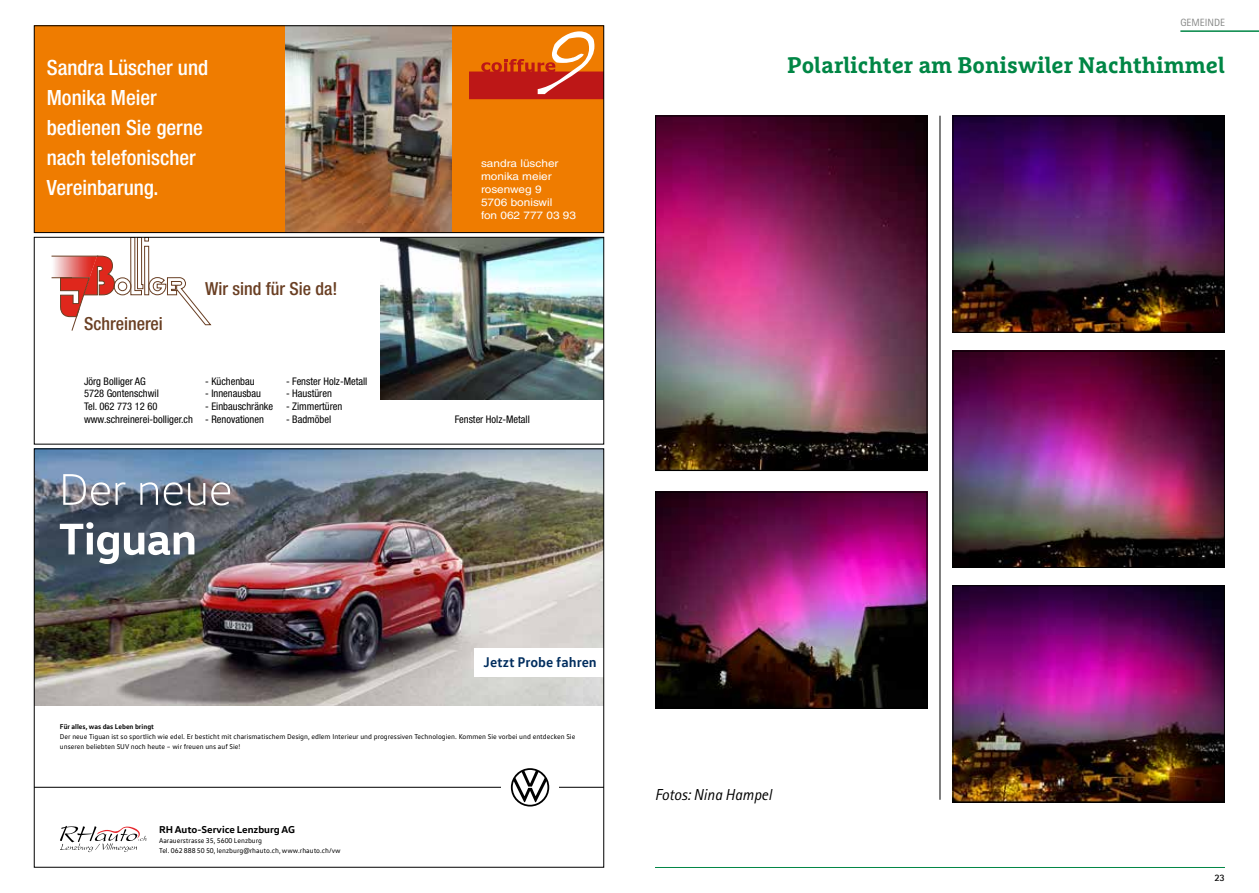
<style>
.page{position:relative;width:1259px;height:893px;background:#fff}
.page>*{position:absolute;margin:0;border:0;box-sizing:border-box;transform-origin:0 0}
.t1{font:700 22.5px "Marselis Slab Pro";color:#008645}
.t2{font:500 condensed 21px/30px "Helvetica Neue LT Std";color:#fff}
.t3{font:500 condensed 18px "Helvetica Neue LT Std";color:#6a3f23}
.t4{font:italic 15.9px "Rotis Sans Serif Std";color:#000}
.t5{font:700 14.25px "VW Text";color:#002d5e}
.t6{font:10.65px/12.8px "Helvetica LT Std";color:#fff;scale:1.11 1}
.t7{font:condensed 10.5px/12.6px "Helvetica Neue LT Std";color:#000}
.t8{font:10.5px "Rotis Sans Serif Std";color:#868786}
.t9{font:700 10.2px "VW Head";color:#000}
.t10{font:700 9.9px "Rotis Sans Serif Std";color:#000}
.t11{font:7.2px/9.6px "VW Text";color:#000}
.t12{font:700 7.2px "VW Text";color:#000}
</style>
<div class="page">
<hr style="left:1180px;top:30px;width:79px;height:2px;background:#008645">
<hr style="left:655px;top:867px;width:570px;height:1px;background:#008645">
<svg style="left:51px;top:239px;width:161px;height:92px"></svg>
<img style="left:381px;top:239px;width:221px;height:160px">
<div style="left:34px;top:237px;width:570px;height:207px;border:1px solid #000"></div>
<div style="left:34px;top:26px;width:570px;height:207px;background:#ef7c00"></div>
<svg style="left:469px;top:31px;width:133px;height:68px"></svg>
<img style="left:285px;top:28px;width:167px;height:203px">
<div style="left:34px;top:26px;width:570px;height:207px;border:1px solid #000"></div>
<img style="left:36px;top:451px;width:566px;height:402px">
<img style="left:657px;top:118px;width:268px;height:351px">
<div style="left:655px;top:116px;width:272px;height:355px;border:1px solid #000"></div>
<img style="left:954px;top:118px;width:268px;height:213px">
<div style="left:952px;top:116px;width:272px;height:217px;border:1px solid #000"></div>
<img style="left:954px;top:353px;width:268px;height:213px">
<div style="left:952px;top:351px;width:272px;height:217px;border:1px solid #000"></div>
<img style="left:657px;top:494px;width:268px;height:213px">
<div style="left:655px;top:492px;width:272px;height:217px;border:1px solid #000"></div>
<img style="left:954px;top:587px;width:268px;height:213px">
<div style="left:952px;top:585px;width:272px;height:217px;border:1px solid #000"></div>
<hr style="left:939px;top:116px;width:1px;height:684px;background:#000">
<h2 class="t2" style="left:47px;top:52px;width:163px">Sandra Lüscher und<br>Monika Meier bedienen Sie gerne nach telefonischer<br>Vereinbarung.</h2>
<h3 class="t3" style="left:84px;top:313px;width:80px">Schreinerei</h3>
<h3 class="t3" style="left:205px;top:277px;width:134px">Wir sind für Sie da!</h3>
<h3 class="t6" style="left:481px;top:157px;width:87px">sandra lüscher monika meier rosenweg 9<br>5706 boniswil<br>fon 062 777 03 93</h3>
<h3 class="t7" style="left:84px;top:375px;width:110px">Jörg Bolliger AG<br>5728 Gontenschwil<br>Tel. 062 773 12 60 www.schreinerei-bolliger.ch</h3>
<h3 class="t7" style="left:205px;top:375px;width:51px">- Küchenbau</h3>
<h3 class="t7" style="left:205px;top:387px;width:57px">- Innenausbau</h3>
<h3 class="t7" style="left:205px;top:400px;width:70px">- Einbauschränke</h3>
<h3 class="t7" style="left:205px;top:412px;width:60px">- Renovationen</h3>
<h3 class="t7" style="left:286px;top:375px;width:83px">- Fenster Holz-Metall</h3>
<h3 class="t7" style="left:286px;top:387px;width:47px">- Haustüren</h3>
<h3 class="t7" style="left:286px;top:400px;width:58px">- Zimmertüren</h3>
<h3 class="t7" style="left:286px;top:412px;width:47px">- Badmöbel</h3>
<h3 class="t7" style="left:455px;top:413px;width:77px">Fenster Holz-Metall</h3>
<h3 class="t8" style="left:1180px;top:16px;width:46px">GEMEINDE</h3>
<h1 class="t1" style="left:787px;top:51px;width:439px">Polarlichter am Boniswiler Nachthimmel</h1>
<h3 class="t5" style="left:483px;top:653px;width:115px">Jetzt Probe fahren</h3>
<p class="t12" style="left:60px;top:722px;width:96px">Für alles, was das Leben bringt</p>
<p class="t11" style="left:60px;top:732px;width:517px">Der neue Tiguan ist so sportlich wie edel. Er besticht mit charismatischem Design, edlem Interieur und progressiven Technologien. Kommen Sie vorbei und entdecken Sie unseren beliebten SUV noch heute – wir freuen uns auf Sie!</p>
<h3 class="t9" style="left:159px;top:823px;width:137px">RH Auto-Service Lenzburg AG</h3>
<p class="t11" style="left:159px;top:835px;width:183px">Aarauerstrasse 35, 5600 Lenzburg<br>Tel. 062 888 50 50, lenzburg@rhauto.ch, www.rhauto.ch/vw</p>
<h3 class="t4" style="left:654px;top:785px;width:119px">Fotos: Nina Hampel</h3>
<h3 class="t10" style="left:1214px;top:871px;width:12px">23</h3>
</div>
